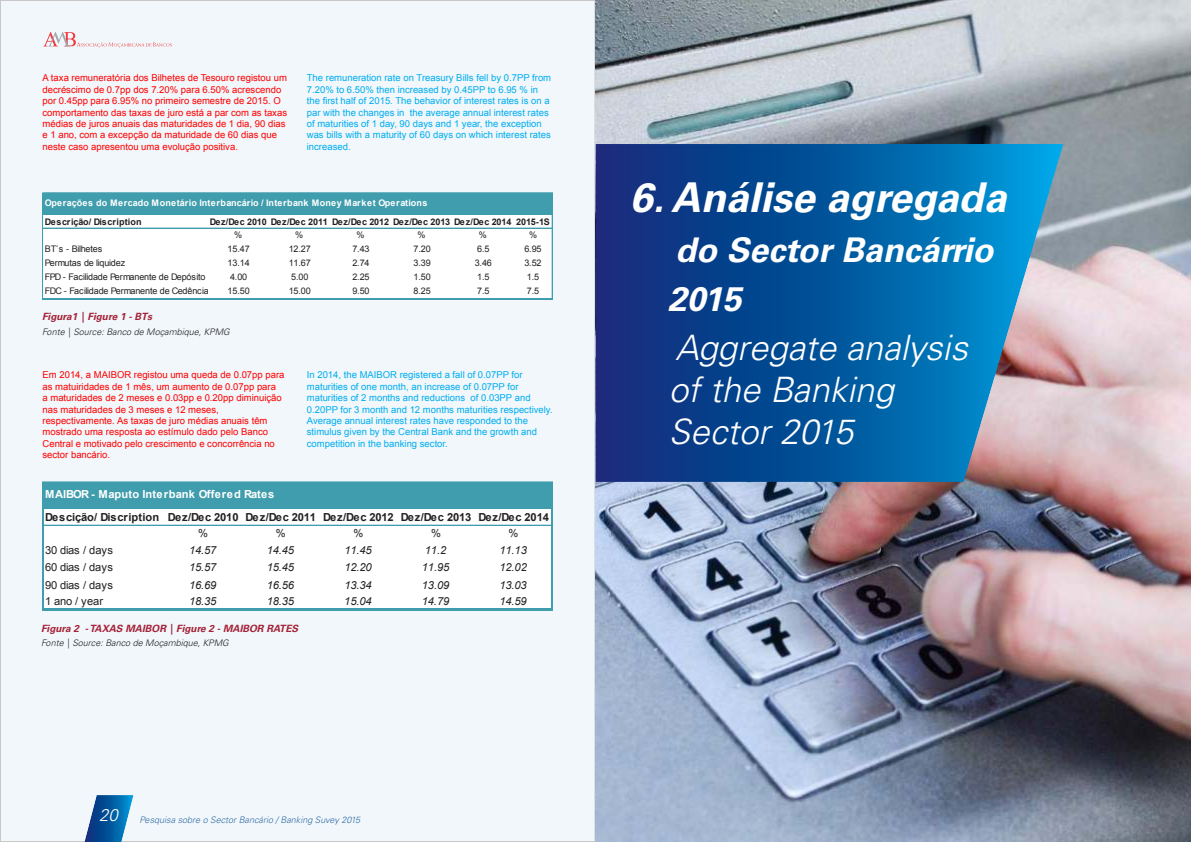
<style>
.page{position:relative;width:1191px;height:842px;background:#fff}
.page>*{position:absolute;margin:0;border:0;box-sizing:border-box;transform-origin:0 0}
.t1{font:italic 700 41px "Univers LT Std";color:#fff}
.t2{font:italic 300 35px/42px "Univers LT Std";color:#fff}
.t3{font:italic 700 34px/49.2px "Univers LT Std";color:#fff}
.t4{font:italic 300 17px "Univers LT Std";color:#fff}
.t5{font:italic 11.1px "Arial";letter-spacing:-.015em;color:#221f1f}
.t6{font:700 11.1px "Arial";letter-spacing:-.015em;color:#221f1f}
.t7{font:11.1px "Arial";letter-spacing:-.015em;color:#221f1f}
.t8{font:700 11.1px "Arial";letter-spacing:.02em;color:#fff}
.t9{font:italic 700 10px "Univers LT Std";color:#a52238}
.t10{font:9.5px/11.4px "Arial";color:#f00}
.t11{font:9.5px/11.4px "Arial";color:#00adef}
.t12{font:9px "Arial";letter-spacing:-.015em;color:#221f1f}
.t13{font:700 9px "Arial";letter-spacing:-.015em;color:#221f1f}
.t14{font:700 9px "Arial";letter-spacing:.02em;color:#fff}
.t15{font:italic 300 9px "Univers LT Std";color:#221f1f}
.t16{font:italic 300 9px "Univers LT Std";color:#00468f}
</style>
<div class="page">
<div style="left:1px;top:0;width:594px;height:841px;background:#f1f7fb"></div>
<img style="left:595px;top:0;width:596px;height:842px">
<img style="left:595px;top:144px;width:467px;height:338px">
<div style="left:43px;top:194px;width:510px;height:21px;background:#409dad"></div>
<div style="left:43px;top:214px;width:510px;height:15px;background:#fff"></div>
<div style="left:43px;top:228px;width:348px;height:72px;background:#fff"></div>
<div style="left:391px;top:228px;width:61px;height:72px;background:#fff"></div>
<div style="left:452px;top:228px;width:101px;height:72px;background:#fff"></div>
<hr style="left:43px;top:193px;width:510px;height:1px;background:#409dad">
<hr style="left:43px;top:214px;width:510px;height:1px;background:#409dad">
<hr style="left:43px;top:228px;width:510px;height:1px;background:#409dad">
<hr style="left:43px;top:298px;width:510px;height:2px;background:#409dad">
<hr style="left:43px;top:215px;width:1px;height:83px;background:#409dad">
<hr style="left:552px;top:229px;width:1px;height:69px;background:#409dad">
<svg style="left:552px;top:215px;width:1px;height:13px"></svg>
<div style="left:43px;top:483px;width:510px;height:26px;background:#409dad"></div>
<div style="left:43px;top:508px;width:510px;height:103px;background:#fff"></div>
<svg style="left:42px;top:483px;width:1px;height:42px"></svg>
<svg style="left:551px;top:509px;width:2px;height:16px"></svg>
<hr style="left:42px;top:526px;width:1px;height:83px;background:#409dad">
<hr style="left:551px;top:526px;width:1px;height:83px;background:#409dad">
<hr style="left:552px;top:526px;width:1px;height:83px;background:#409dad">
<hr style="left:42px;top:482px;width:511px;height:1px;background:#409dad">
<hr style="left:43px;top:508px;width:510px;height:1px;background:#409dad">
<hr style="left:42px;top:525px;width:511px;height:1px;background:#409dad">
<hr style="left:42px;top:609px;width:511px;height:2px;background:#409dad">
<img style="left:84px;top:795px;width:50px;height:47px">
<p class="t10" style="left:43px;top:73px;width:246px">A taxa remuneratória dos Bilhetes de Tesouro registou um decréscimo de 0.7pp dos 7.20% para 6.50% acrescendo por 0.45pp para 6.95% no primeiro semestre de 2015. O comportamento das taxas de juro está a par com as taxas médias de juros anuais das maturidades de 1 dia, 90 dias e 1 ano, com a excepção da maturidade de 60 dias que neste caso apresentou uma evolução positiva.</p>
<p class="t11" style="left:307px;top:72px;width:246px">The remuneration rate on Treasury Bills fell by 0.7PP from 7.20% to 6.50% then increased by 0.45PP to 6.95 % in the irst half of 2015. The behavior of interest rates is on a par with the changes in the average annual interest rates of maturities of 1 day, 90 days and 1 year, the exception was bills with a maturity of 60 days on which interest rates increased.</p>
<p class="t14" style="left:45px;top:199px;width:384px">Operações do Mercado Monetário Interbancário / Interbank Money Market Operations</p>
<p class="t13" style="left:45px;top:218px;width:98px">Descrição/ Discription</p>
<p class="t13" style="left:210px;top:218px;width:342px">Dez/Dec 2010 Dez/Dec 2011 Dez/Dec 2012 Dez/Dec 2013 Dez/Dec 2014 2015-1S</p>
<p class="t12" style="left:234px;top:231px;width:10px">%</p>
<p class="t12" style="left:295px;top:231px;width:10px">%</p>
<p class="t12" style="left:356px;top:231px;width:10px">%</p>
<p class="t12" style="left:417px;top:231px;width:10px">%</p>
<p class="t12" style="left:479px;top:231px;width:10px">%</p>
<p class="t12" style="left:529px;top:231px;width:10px">%</p>
<p class="t12" style="left:45px;top:245px;width:59px">BT´s - Bilhetes</p>
<p class="t12" style="left:228px;top:245px;width:24px">15.47</p>
<p class="t12" style="left:289px;top:245px;width:24px">12.27</p>
<p class="t12" style="left:352px;top:245px;width:19px">7.43</p>
<p class="t12" style="left:413px;top:245px;width:19px">7.20</p>
<p class="t12" style="left:477px;top:245px;width:14px">6.5</p>
<p class="t12" style="left:524px;top:245px;width:19px">6.95</p>
<p class="t12" style="left:45px;top:259px;width:82px">Permutas de liquidez</p>
<p class="t12" style="left:228px;top:259px;width:24px">13.14</p>
<p class="t12" style="left:289px;top:259px;width:24px">11.67</p>
<p class="t12" style="left:352px;top:259px;width:19px">2.74</p>
<p class="t12" style="left:413px;top:259px;width:19px">3.39</p>
<p class="t12" style="left:475px;top:259px;width:19px">3.46</p>
<p class="t12" style="left:524px;top:259px;width:19px">3.52</p>
<p class="t12" style="left:45px;top:273px;width:162px">FPD - Facilidade Permanente de Depósito</p>
<p class="t12" style="left:230px;top:273px;width:19px">4.00</p>
<p class="t12" style="left:291px;top:273px;width:19px">5.00</p>
<p class="t12" style="left:352px;top:273px;width:19px">2.25</p>
<p class="t12" style="left:413px;top:273px;width:19px">1.50</p>
<p class="t12" style="left:477px;top:273px;width:14px">1.5</p>
<p class="t12" style="left:527px;top:273px;width:14px">1.5</p>
<p class="t12" style="left:45px;top:287px;width:165px">FDC - Facilidade Permanente de Cedência</p>
<p class="t12" style="left:228px;top:287px;width:24px">15.50</p>
<p class="t12" style="left:289px;top:287px;width:24px">15.00</p>
<p class="t12" style="left:352px;top:287px;width:19px">9.50</p>
<p class="t12" style="left:413px;top:287px;width:19px">8.25</p>
<p class="t12" style="left:477px;top:287px;width:14px">7.5</p>
<p class="t12" style="left:527px;top:287px;width:14px">7.5</p>
<p class="t9" style="left:42px;top:312px;width:112px">Figura1 | Figure 1 - BTs</p>
<p class="t15" style="left:42px;top:327px;width:189px">Fonte | Source: Banco de Moçambique, KPMG</p>
<p class="t10" style="left:43px;top:369px;width:243px">Em 2014, a MAIBOR registou uma queda de 0.07pp para as matuiridades de 1 mês, um aumento de 0.07pp para<br>a maturidades de 2 meses e 0.03pp e 0.20pp diminuição nas maturidades de 3 meses e 12 meses, respectivamente. As taxas de juro médias anuais têm mostrado uma resposta ao estímulo dado pelo Banco Central e motivado pelo crescimento e concorrência no sector bancário.</p>
<p class="t11" style="left:307px;top:369px;width:247px">In 2014, the MAIBOR registered a fall of 0.07PP for maturities of one month, an increase of 0.07PP for maturities of 2 months and reductions of 0.03PP and 0.20PP for 3 month and 12 months maturities respectively.<br>Average annual interest rates have responded to the stimulus given by the Central Bank and the growth and competition in the banking sector.</p>
<p class="t8" style="left:45px;top:490px;width:231px">MAIBOR - Maputo Interbank Offered Rates</p>
<p class="t6" style="left:45px;top:513px;width:505px">Descição/ Discription Dez/Dec 2010 Dez/Dec 2011 Dez/Dec 2012 Dez/Dec 2013 Dez/Dec 2014</p>
<p class="t7" style="left:198px;top:529px;width:11px">%</p>
<p class="t7" style="left:276px;top:529px;width:11px">%</p>
<p class="t7" style="left:353px;top:529px;width:11px">%</p>
<p class="t7" style="left:431px;top:529px;width:11px">%</p>
<p class="t7" style="left:508px;top:529px;width:11px">%</p>
<p class="t7" style="left:45px;top:546px;width:69px">30 dias / days</p>
<p class="t5" style="left:189px;top:546px;width:29px">14.57</p>
<p class="t5" style="left:267px;top:546px;width:29px">14.45</p>
<p class="t5" style="left:344px;top:546px;width:29px">11.45</p>
<p class="t5" style="left:425px;top:546px;width:23px">11.2</p>
<p class="t5" style="left:499px;top:546px;width:29px">11.13</p>
<p class="t7" style="left:45px;top:563px;width:69px">60 dias / days</p>
<p class="t5" style="left:189px;top:563px;width:29px">15.57</p>
<p class="t5" style="left:267px;top:563px;width:29px">15.45</p>
<p class="t5" style="left:344px;top:563px;width:29px">12.20</p>
<p class="t5" style="left:422px;top:563px;width:29px">11.95</p>
<p class="t5" style="left:499px;top:563px;width:29px">12.02</p>
<p class="t7" style="left:45px;top:580px;width:69px">90 dias / days</p>
<p class="t5" style="left:189px;top:580px;width:29px">16.69</p>
<p class="t5" style="left:267px;top:580px;width:29px">16.56</p>
<p class="t5" style="left:344px;top:580px;width:29px">13.34</p>
<p class="t5" style="left:422px;top:580px;width:29px">13.09</p>
<p class="t5" style="left:499px;top:580px;width:29px">13.03</p>
<p class="t7" style="left:45px;top:596px;width:60px">1 ano / year</p>
<p class="t5" style="left:189px;top:596px;width:29px">18.35</p>
<p class="t5" style="left:267px;top:596px;width:29px">18.35</p>
<p class="t5" style="left:344px;top:596px;width:29px">15.04</p>
<p class="t5" style="left:422px;top:596px;width:29px">14.79</p>
<p class="t5" style="left:499px;top:596px;width:29px">14.59</p>
<p class="t9" style="left:41px;top:624px;width:259px">Figura 2 - TAXAS MAIBOR | Figure 2 - MAIBOR RATES</p>
<p class="t15" style="left:41px;top:639px;width:189px">Fonte | Source: Banco de Moçambique, KPMG</p>
<h3 class="t4" style="left:99px;top:806px;width:20px">20</h3>
<p class="t16" style="left:140px;top:816px;width:222px">Pesquisa sobre o Sector Bancário / Banking Suvey 2015</p>
<h1 class="t1" style="left:630px;top:179px;width:378px">6. Análise agregada</h1>
<h3 class="t3" style="left:667px;top:228px;width:327px">do Sector Bancárrio<br>2015</h3>
<h2 class="t2" style="left:669px;top:329px;width:300px">Aggregate analysis of the Banking<br>Sector 2015</h2>
</div>
